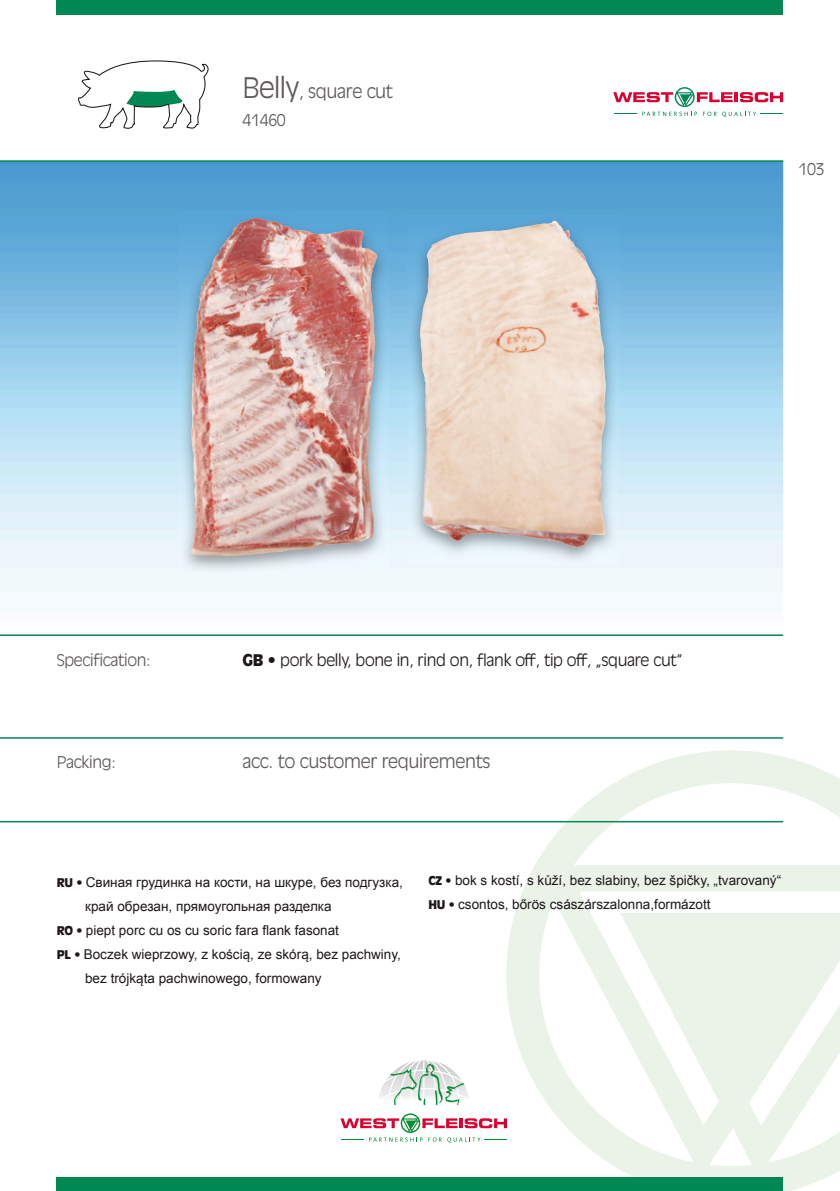
<style>
.page{position:relative;width:840px;height:1191px;background:#fff}
.page>*{position:absolute;margin:0;border:0;box-sizing:border-box;transform-origin:0 0}
.t1{font:300 18px "Antique Olive";letter-spacing:-.02em;color:#5e585a}
.t2{font:300 16px "Antique Olive";letter-spacing:-.02em;color:#1d171b}
.t3{font:300 16px "Antique Olive";letter-spacing:-.02em;color:#5e585a}
.t4{font:13.6px/24px "Arial";color:#1d171b}
.s1{font-size:28px}
.s2{font-family:"Antique Olive LT";font-weight:900}
.s3{font-family:"Antique Olive LT";font-weight:900;font-size:12px}
</style>
<div class="page">
<img style="left:0;top:162px;width:782px;height:430px">
<svg style="left:506px;top:750px;width:333px;height:441px;fill:#ebf3e9"></svg>
<hr style="left:0;top:160px;width:782px;height:2px;background:#008854">
<hr style="left:0;top:634px;width:782px;height:2px;background:#008854">
<svg style="left:340px;top:1113px;width:166px;height:29px"></svg>
<svg style="left:379px;top:1060px;width:89px;height:45px"></svg>
<div style="left:56px;top:0;width:726px;height:15px;background:#008854"></div>
<div style="left:56px;top:1177px;width:726px;height:14px;background:#008854"></div>
<hr style="left:0;top:737px;width:782px;height:1px;background:#008854">
<hr style="left:0;top:821px;width:782px;height:1px;background:#008854">
<svg style="left:613px;top:88px;width:169px;height:29px"></svg>
<img style="left:179px;top:211px;width:209px;height:363px">
<img style="left:190px;top:218px;width:91px;height:338px">
<img style="left:407px;top:215px;width:211px;height:350px">
<img style="left:419px;top:221px;width:134px;height:320px">
<svg style="left:78px;top:60px;width:130px;height:69px"></svg>
<h1 class="t1" style="left:242px;top:81px;width:152px"><span class="s1">Belly</span>, square cut</h1>
<p class="t3" style="left:242px;top:111px;width:45px">41460</p>
<p class="t3" style="left:798px;top:159px;width:28px">103</p>
<p class="t3" style="left:57px;top:651px;width:95px">Specification:</p>
<p class="t2" style="left:242px;top:651px;width:441px"><span class="s2">GB •</span> pork belly, bone in, rind on, flank off, tip off, „square cut“</p>
<p class="t3" style="left:57px;top:753px;width:61px">Packing:</p>
<h1 class="t1" style="left:242px;top:751px;width:249px">acc. to customer requirements</h1>
<p class="t4" style="left:57px;top:870px;width:347px"><span class="s3">RU •</span> Свиная грудинка на кости, на шкуре, без подгузка,</p>
<p class="t4" style="left:85px;top:894px;width:248px">край обрезан, прямоугольная разделка</p>
<p class="t4" style="left:57px;top:918px;width:284px"><span class="s3">RO •</span> piept porc cu os cu soric fara flank fasonat</p>
<p class="t4" style="left:57px;top:942px;width:345px"><span class="s3">PL •</span> Boczek wieprzowy, z kością, ze skórą, bez pachwiny,</p>
<p class="t4" style="left:85px;top:966px;width:238px">bez trójkąta pachwinowego, formowany</p>
<p class="t4" style="left:428px;top:868px;width:354px"><span class="s3">CZ •</span> bok s kostí, s kůží, bez slabiny, bez špičky, „tvarovaný“<br><span class="s3">HU •</span> csontos, bőrös császárszalonna,formázott</p>
</div>
